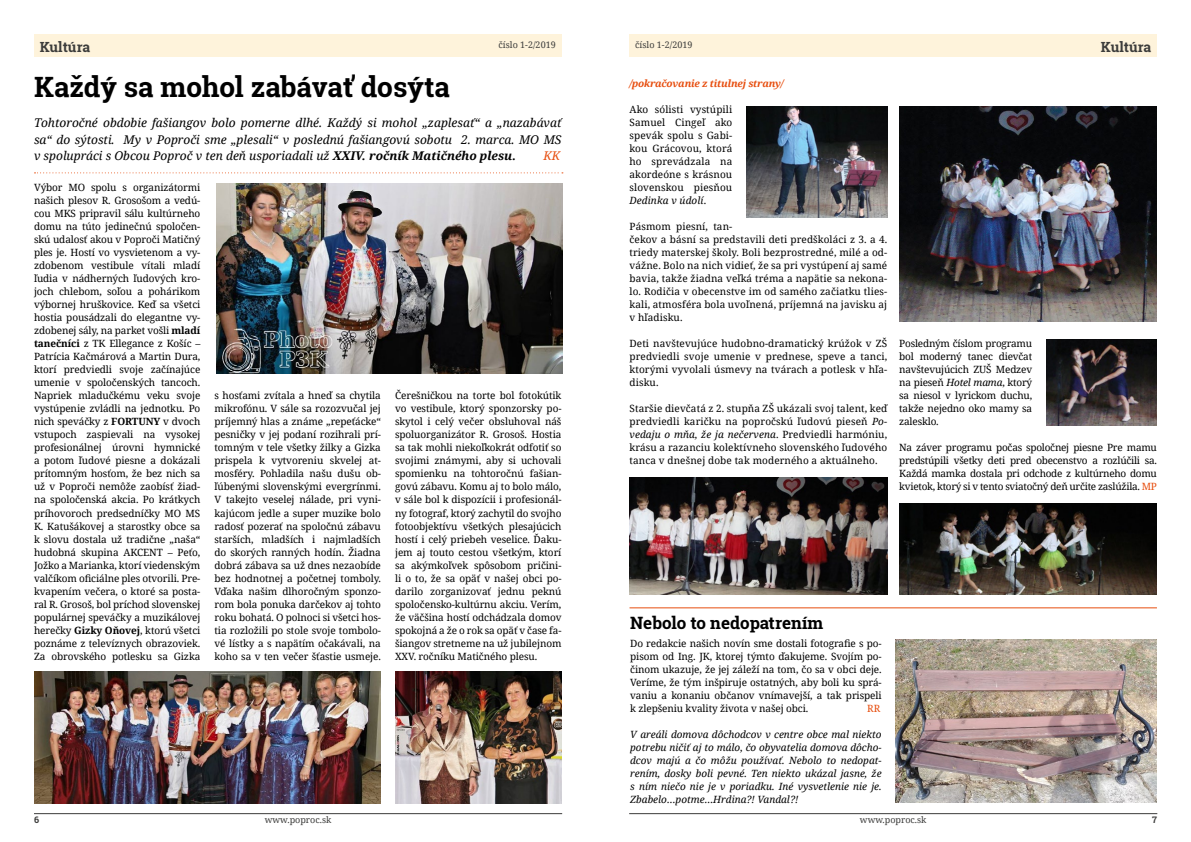
<style>
.page{position:relative;width:1191px;height:842px;background:#fff}
.page>*{position:absolute;margin:0;border:0;box-sizing:border-box;transform-origin:0 0}
.t1{font:700 28px "Roboto Slab";color:#000}
.t2{font:700 17px "Roboto Slab";color:#000}
.t3{font:700 14px "Roboto Slab";color:#3c3c3b}
.t4{font:italic 12px/16.5px "Noto Serif";color:#000;text-align:justify}
.t5{font:italic 12px "Noto Serif";color:#e74e0f}
.t6{font:10px/13px "Noto Serif";letter-spacing:.01em;color:#000;text-align:justify}
.t7{font:italic 10px/13px "Noto Serif";color:#000;text-align:justify}
.t8{font:italic 700 10px "Noto Serif";letter-spacing:-.02em;color:#e74e0f}
.t9{font:10px "Noto Serif";color:#e74e0f}
.t10{font:9px "Noto Serif";color:#3c3c3b}
.t11{font:700 9px "Roboto Slab";color:#3c3c3b}
.s1{font-weight:700}
.s2{font-style:italic}
.s3{color:#e74e0f}
</style>
<div class="page">
<div style="left:34px;top:34px;width:527px;height:23px;background:#fef3db"></div>
<div style="left:629px;top:34px;width:527px;height:23px;background:#fef3db"></div>
<img style="left:216px;top:184px;width:346px;height:189px">
<img style="left:34px;top:672px;width:346px;height:131px">
<img style="left:395px;top:672px;width:166px;height:131px">
<img style="left:629px;top:477px;width:258px;height:118px">
<img style="left:899px;top:503px;width:257px;height:91px">
<img style="left:1046px;top:340px;width:110px;height:85px">
<img style="left:746px;top:106px;width:141px;height:111px">
<img style="left:896px;top:639px;width:261px;height:163px">
<img style="left:899px;top:106px;width:257px;height:215px">
<hr style="left:34px;top:813px;width:528px;height:1px;background:#3c3c3b">
<hr style="left:629px;top:813px;width:528px;height:1px;background:#3c3c3b">
<svg style="left:35px;top:172px;width:528px;height:1px"></svg>
<hr style="left:629px;top:607px;width:528px;height:1px;background:#e74e0f">
<h3 class="t3" style="left:40px;top:37px;width:52px">Kultúra</h3>
<p class="t10" style="left:498px;top:39px;width:59px">číslo 1-2/2019</p>
<p class="t10" style="left:635px;top:39px;width:59px">číslo 1-2/2019</p>
<h3 class="t3" style="left:1100px;top:37px;width:52px">Kultúra</h3>
<h1 class="t1" style="left:34px;top:67px;width:417px">Každý sa mohol zabávať dosýta</h1>
<p class="t4" style="left:34px;top:114px;width:529px">Tohtoročné obdobie fašiangov bolo pomerne dlhé. Každý si mohol „zaplesať“ a „nazabávať sa“ do sýtosti. My v Poproči sme „plesali“ v poslednú fašiangovú sobotu 2. marca. MO MS v spolupráci s Obcou Poproč v ten deň usporiadali už <span class="s1">XXIV. ročník Matičného plesu.</span></p>
<p class="t8" style="left:629px;top:77px;width:156px">/pokračovanie z titulnej strany/</p>
<p class="t6" style="left:629px;top:103px;width:104px">Ako sólisti vystúpili Samuel Cingeľ ako spevák spolu s Gabi&shy;kou Grácovou, ktorá ho sprevádzala na akordeóne s krásnou slovenskou piesňou <span class="s2">Dedinka v údolí</span>.</p>
<p class="t6" style="left:629px;top:220px;width:259px;text-align:left">Pásmom piesní, tan-<br>čekov a básní sa predstavili deti predškoláci z 3. a 4. triedy materskej školy. Boli bezprostredné, milé a od&shy;vážne. Bolo na nich vidieť, že sa pri vystúpení aj samé bavia, takže žiadna veľká tréma a napätie sa nekona&shy;lo. Rodičia v obecenstve im od samého začiatku tlies&shy;kali, atmosféra bola uvoľnená, príjemná na javisku aj v hľadisku.</p>
<p class="t6" style="left:629px;top:337px;width:259px">Deti navštevujúce hudobno-‑dramatický krúžok v ZŠ predviedli svoje umenie v prednese, speve a tanci, ktorými vyvolali úsmevy na tvárach a potlesk v hľa&shy;disku.</p>
<p class="t6" style="left:629px;top:402px;width:259px">Staršie dievčatá z 2. stupňa ZŠ ukázali svoj talent, keď predviedli karičku na popročskú ľudovú pieseň <span class="s2">Po&shy;vedaju o mňa, že ja nečervena</span>. Predviedli harmóniu, krásu a razanciu kolektívneho slovenského ľudového tanca v dnešnej dobe tak moderného a aktuálneho.</p>
<p class="t5" style="left:543px;top:148px;width:18px">KK</p>
<p class="t6" style="left:34px;top:181px;width:168px">Výbor MO spolu s organizátormi našich plesov R. Grosošom a vedú&shy;cou MKS pripravil sálu kultúrneho domu na túto jedinečnú spoločen&shy;skú udalosť akou v Poproči Matičný ples je. Hostí vo vysvietenom a vy&shy;zdobenom vestibule vítali mladí ľudia v nádherných ľudových kro&shy;joch chlebom, soľou a pohárikom výbornej hruškovice. Keď sa všetci hostia pousádzali do elegantne vy&shy;zdobenej sály, na parket vošli <span class="s1">mladí tanečníci</span> z TK Ellegance z Košíc – Patrícia Kačmárová a Martin Dura, ktorí predviedli svoje začínajúce umenie v spoločenských tancoch.<br>Napriek mladučkému veku svoje vystúpenie zvládli na jednotku. Po nich speváčky z <span class="s1">FORTUNY</span> v dvoch vstupoch zaspievali na vysokej profesionálnej úrovni hymnické a potom ľudové piesne a dokázali prítomným hosťom, že bez nich sa už v Poproči nemôže zaobísť žiad&shy;na spoločenská akcia. Po krátkych príhovoroch predsedníčky MO MS K. Katušákovej a starostky obce sa k slovu dostala už tradične „naša“ hudobná skupina AKCENT – Peťo, Jožko a Marianka, ktorí viedenským valčíkom oficiálne ples otvorili. Pre&shy;kvapením večera, o ktoré sa posta&shy;ral R. Grosoš, bol príchod slovenskej populárnej speváčky a muzikálovej herečky <span class="s1">Gizky Oňovej</span>, ktorú všetci poznáme z televíznych obrazoviek.<br>Za obrovského potlesku sa Gizka</p>
<p class="t6" style="left:899px;top:337px;width:134px">Posledným číslom programu bol moderný tanec dievčat navštevujúcich ZUŠ Medzev na pieseň <span class="s2">Hotel mama</span>, ktorý sa niesol v lyrickom duchu, takže nejedno oko mamy sa zalesklo.</p>
<p class="t6" style="left:899px;top:441px;width:259px">Na záver programu počas spoločnej piesne Pre mamu predstúpili všetky deti pred obecenstvo a rozlúčili sa.<br>Každá mamka dostala pri odchode z kultúrneho domu kvietok, ktorý si v tento sviatočný deň určite zaslúžila. <span class="s3">MP</span></p>
<p class="t6" style="left:214px;top:389px;width:168px">s hosťami zvítala a hneď sa chytila mikrofónu. V sále sa rozozvučal jej príjemný hlas a známe „repeťácke“ pesničky v jej podaní rozihrali prí&shy;tomným v tele všetky žilky a Gizka prispela k vytvoreniu skvelej at&shy;mosféry. Pohladila našu dušu ob&shy;ľúbenými slovenskými evergrínmi.<br>V takejto veselej nálade, pri vyni&shy;kajúcom jedle a super muzike bolo radosť pozerať na spoločnú zábavu starších, mladších i najmladších do skorých ranných hodín. Žiadna dobrá zábava sa už dnes nezaobíde bez hodnotnej a početnej tomboly.<br>Vďaka našim dlhoročným sponzo&shy;rom bola ponuka darčekov aj tohto roku bohatá. O polnoci si všetci hos&shy;tia rozložili po stole svoje tombolo&shy;vé lístky a s napätím očakávali, na koho sa v ten večer šťastie usmeje.</p>
<p class="t6" style="left:395px;top:389px;width:168px">Čerešničkou na torte bol fotokútik vo vestibule, ktorý sponzorsky po&shy;skytol i celý večer obsluhoval náš spoluorganizátor R. Grosoš. Hostia sa tak mohli niekoľkokrát odfotiť so svojimi známymi, aby si uchovali spomienku na tohtoročnú fašian&shy;govú zábavu. Komu aj to bolo málo, v sále bol k dispozícii i profesionál&shy;ny fotograf, ktorý zachytil do svojho fotoobjektívu všetkých plesajúcich hostí i celý priebeh veselice. Ďaku&shy;jem aj touto cestou všetkým, ktorí sa akýmkoľvek spôsobom pričini&shy;li o to, že sa opäť v našej obci po&shy;darilo zorganizovať jednu peknú spoločensko-‑kultúrnu akciu. Verím, že väčšina hostí odchádzala domov spokojná a že o rok sa opäť v čase fa&shy;šiangov stretneme na už jubilejnom XXV. ročníku Matičného plesu.</p>
<h2 class="t2" style="left:630px;top:611px;width:195px">Nebolo to nedopatrením</h2>
<p class="t6" style="left:630px;top:636px;width:253px">Do redakcie našich novín sme dostali fotografie s po&shy;pisom od Ing. JK, ktorej týmto ďakujeme. Svojím po&shy;činom ukazuje, že jej záleží na tom, čo sa v obci deje.<br>Veríme, že tým inšpiruje ostatných, aby boli ku sprá&shy;vaniu a konaniu občanov vnímavejší, a tak prispeli k zlepšeniu kvality života v našej obci.</p>
<p class="t9" style="left:867px;top:701px;width:8px">rr</p>
<p class="t7" style="left:630px;top:727px;width:253px">V areáli domova dôchodcov v centre obce mal niekto potrebu ničiť aj to málo, čo obyvatelia domova dôcho&shy;dcov majú a čo môžu používať. Nebolo to nedopat&shy;rením, dosky boli pevné. Ten niekto ukázal jasne, že s ním niečo nie je v poriadku. Iné vysvetlenie nie je.<br>Zbabelo…potme…Hrdina?! Vandal?!</p>
<p class="t11" style="left:34px;top:814px;width:7px">6</p>
<p class="t10" style="left:265px;top:814px;width:68px">www.poproc.sk</p>
<p class="t10" style="left:860px;top:814px;width:68px">www.poproc.sk</p>
<p class="t11" style="left:1152px;top:814px;width:6px">7</p>
</div>
